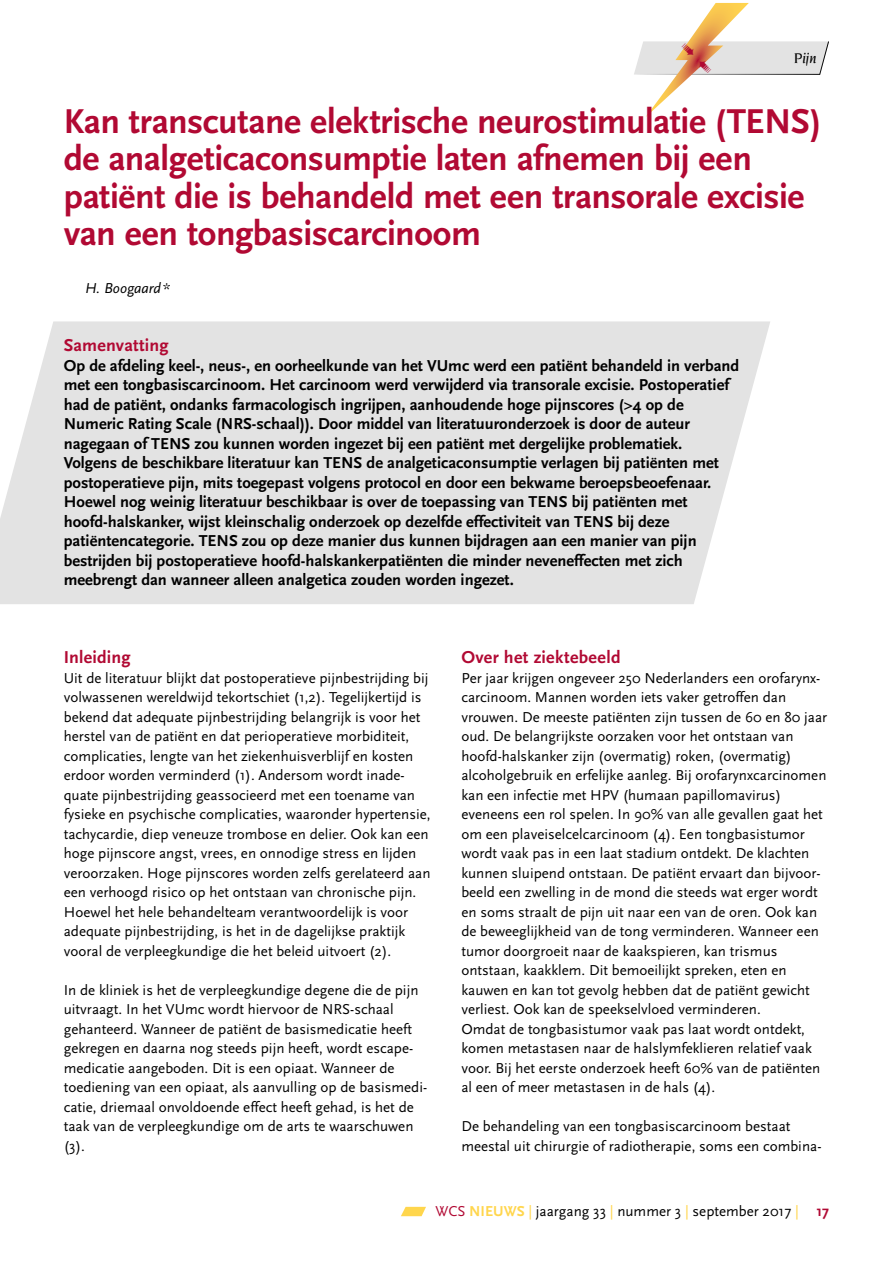
<style>
.page{position:relative;width:893px;height:1263px;background:#fff}
.page>*{position:absolute;margin:0;border:0;box-sizing:border-box;transform-origin:0 0}
.t1{font:700 36px/37.5px "Scala Sans";letter-spacing:-.01em;color:#b10933}
.t2{font:700 18px "Scala Sans";letter-spacing:.015em;color:#b10933}
.t3{font:700 16.5px/19.5px "Scala Sans";color:#000}
.t4{font:italic 500 15.15px "Novarese Std";color:#000}
.t5{font:15px/19.5px "Scala Sans";color:#000}
.t6{font:italic 15px "Scala Sans";color:#000}
.s1{color:#b10933}
.s2{font-weight:700;color:#ffd64d}
.s3{color:#ffd64d}
.s4{font-weight:700;color:#b10933}
</style>
<div class="page">
<svg style="left:401px;top:1207px;width:25px;height:9px"></svg>
<svg style="left:0;top:321px;width:770px;height:283px;background:#e5e5e5"></svg>
<svg style="left:634px;top:3px;width:195px;height:114px"></svg>
<p class="t4" style="left:794px;top:50px;width:24px">Pijn</p>
<h1 class="t1" style="left:64px;top:103px;width:759px">Kan transcutane elektrische neurostimulatie (TENS) de analgeticaconsumptie laten afnemen bij een patiënt die is behandeld met een transorale excisie van een tongbasiscarcinoom</h1>
<p class="t6" style="left:85px;top:280px;width:87px">H. Boogaard *</p>
<p class="t2" style="left:64px;top:336px;width:106px">Samenvatting</p>
<p class="t3" style="left:64px;top:356px;width:677px">Op de afdeling keel-, neus-, en oorheelkunde van het VUmc werd een patiënt behandeld in verband met een tongbasiscarcinoom. Het carcinoom werd verwijderd via transorale excisie. Postoperatief had de patiënt, ondanks farmacologisch ingrijpen, aanhoudende hoge pijnscores (&gt;4 op de Numeric Rating Scale (NRS-schaal)). Door middel van literatuuronderzoek is door de auteur nagegaan of TENS zou kunnen worden ingezet bij een patiënt met dergelijke problematiek.<br>Volgens de beschikbare literatuur kan TENS de analgeticaconsumptie verlagen bij patiënten met postoperatieve pijn, mits toegepast volgens protocol en door een bekwame beroepsbeoefenaar.<br>Hoewel nog weinig literatuur beschikbaar is over de toepassing van TENS bij patiënten met hoofd-halskanker, wijst kleinschalig onderzoek op dezelfde effectiviteit van TENS bij deze patiëntencategorie. TENS zou op deze manier dus kunnen bijdragen aan een manier van pijn bestrijden bij postoperatieve hoofd-halskankerpatiënten die minder neveneffecten met zich meebrengt dan wanneer alleen analgetica zouden worden ingezet.</p>
<p class="t2" style="left:64px;top:648px;width:68px">Inleiding</p>
<p class="t5" style="left:64px;top:668px;width:368px">Uit de literatuur blijkt dat postoperatieve pijnbestrijding bij volwassenen wereldwijd tekortschiet (1,2). Tegelijkertijd is bekend dat adequate pijnbestrijding belangrijk is voor het herstel van de patiënt en dat perioperatieve morbiditeit, complicaties, lengte van het ziekenhuisverblijf en kosten erdoor worden verminderd (1). Andersom wordt inade&shy;quate pijnbestrijding geassocieerd met een toename van fysieke en psychische complicaties, waaronder hypertensie, tachycardie, diep veneuze trombose en delier. Ook kan een hoge pijnscore angst, vrees, en onnodige stress en lijden veroorzaken. Hoge pijnscores worden zelfs gerelateerd aan een verhoogd risico op het ontstaan van chronische pijn.<br>Hoewel het hele behandelteam verantwoordelijk is voor adequate pijnbestrijding, is het in de dagelijkse praktijk vooral de verpleegkundige die het beleid uitvoert (2).</p>
<p class="t5" style="left:64px;top:980px;width:365px">In de kliniek is het de verpleegkundige degene die de pijn uitvraagt. In het VUmc wordt hiervoor de NRS-schaal gehanteerd. Wanneer de patiënt de basismedicatie heeft gekregen en daarna nog steeds pijn heeft, wordt escape&shy;medicatie aangeboden. Dit is een opiaat. Wanneer de toediening van een opiaat, als aanvulling op de basismedi&shy;catie, driemaal onvoldoende effect heeft gehad, is het de taak van de verpleegkundige om de arts te waarschuwen (3).</p>
<p class="t2" style="left:461px;top:648px;width:161px">Over het ziektebeeld</p>
<p class="t5" style="left:461px;top:668px;width:367px">Per jaar krijgen ongeveer 250 Nederlanders een orofarynx&shy;carcinoom. Mannen worden iets vaker getroffen dan vrouwen. De meeste patiënten zijn tussen de 60 en 80 jaar oud. De belangrijkste oorzaken voor het ontstaan van hoofd-halskanker zijn (overmatig) roken, (overmatig) alcoholgebruik en erfelijke aanleg. Bij orofarynxcarcinomen kan een infectie met HPV (humaan papillomavirus) eveneens een rol spelen. In 90% van alle gevallen gaat het om een plaveiselcelcarcinoom (4). Een tongbasistumor wordt vaak pas in een laat stadium ontdekt. De klachten kunnen sluipend ontstaan. De patiënt ervaart dan bijvoor&shy;beeld een zwelling in de mond die steeds wat erger wordt en soms straalt de pijn uit naar een van de oren. Ook kan de beweeglijkheid van de tong verminderen. Wanneer een tumor doorgroeit naar de kaakspieren, kan trismus ontstaan, kaakklem. Dit bemoeilijkt spreken, eten en kauwen en kan tot gevolg hebben dat de patiënt gewicht verliest. Ook kan de speekselvloed verminderen.<br>Omdat de tongbasistumor vaak pas laat wordt ontdekt, komen metastasen naar de halslymfeklieren relatief vaak voor. Bij het eerste onderzoek heeft 60% van de patiënten al een of meer metastasen in de hals (4).</p>
<p class="t5" style="left:461px;top:1117px;width:362px">De behandeling van een tongbasiscarcinoom bestaat meestal uit chirurgie of radiotherapie, soms een combina-</p>
<p class="t5" style="left:435px;top:1202px;width:395px"><span class="s1">WCS</span> <span class="s2">NIEUWS</span> <span class="s3">|</span> jaargang 33 <span class="s3">|</span> nummer 3 <span class="s3">|</span> september 2017 <span class="s3">|</span> <span class="s4">17</span></p>
</div>
